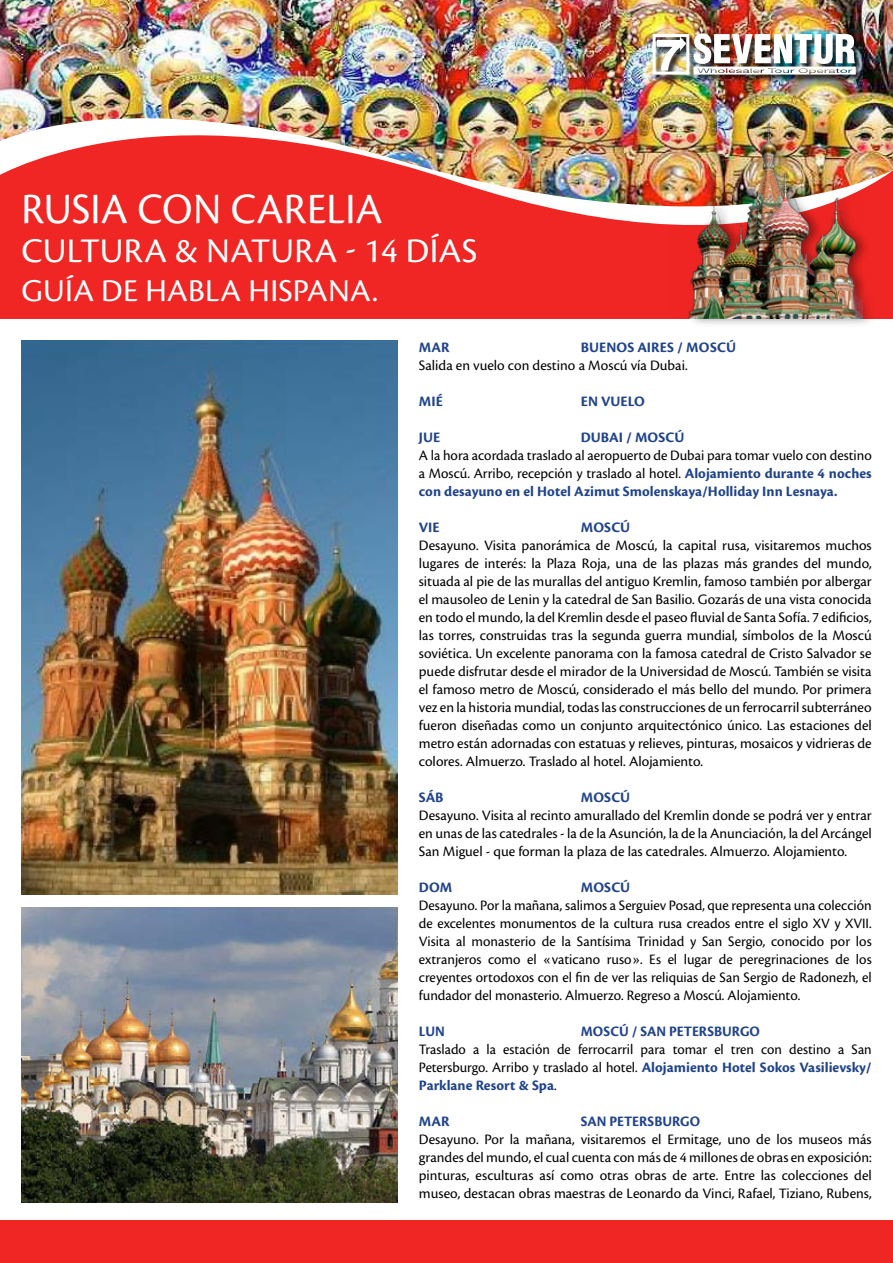
<style>
.page{position:relative;width:893px;height:1263px;background:#fff}
.page>*{position:absolute;margin:0;border:0;box-sizing:border-box;transform-origin:0 0}
.t1{font:45px "Cronos Pro";letter-spacing:.01em;color:#fff;scale:.95 1}
.t2{font:36px "Cronos Pro";letter-spacing:.01em;color:#fff}
.t3{font:33px "Cronos Pro";letter-spacing:.01em;color:#fff}
.t4{font:15px/18px "Cronos Pro";color:#000;text-align:justify}
.t5{font:700 15px "Cronos Pro";color:#20438b}
.s1{font-weight:700;color:#20438b}
</style>
<div class="page">
<div style="left:0;top:125px;width:893px;height:194px;background:#ef2623"></div>
<svg style="left:555px;top:209px;width:116px;height:16px;fill:#fff"></svg>
<img style="left:0;top:0;width:893px;height:209px">
<div style="left:0;top:1220px;width:893px;height:43px;background:#ef2623"></div>
<img style="left:21px;top:908px;width:377px;height:294px">
<img style="left:21px;top:340px;width:377px;height:554px">
<div style="left:653px;top:34px;width:211px;height:49px;background:#000;opacity:.77"></div>
<div style="left:653px;top:34px;width:36px;height:41px;border:3px solid #fff"></div>
<svg style="left:657px;top:37px;width:29px;height:33px"></svg>
<img style="left:694px;top:33px;width:162px;height:42px">
<div style="left:688px;top:115px;width:189px;height:212px;background:#000;opacity:.35"></div>
<img style="left:671px;top:118px;width:191px;height:201px">
<h1 class="t1" style="left:21px;top:183px;width:382px">RUSIA con careliA</h1>
<h2 class="t2" style="left:21px;top:230px;width:101px">cultura</h2>
<h2 class="t2" style="left:175px;top:230px;width:118px">&amp; natura</h2>
<h2 class="t2" style="left:345px;top:230px;width:134px">- 14 DÍAS</h2>
<h3 class="t3" style="left:21px;top:272px;width:358px">GUÍA DE HABLA HISPANA.</h3>
<p class="t5" style="left:419px;top:339px;width:32px">MAR</p>
<p class="t5" style="left:581px;top:339px;width:117px">BUENOS AIRES / mos</p>
<p class="t5" style="left:717px;top:339px;width:21px">cÚ</p>
<p class="t4" style="left:419px;top:356px;width:270px">Salida en vuelo con destino a Moscú vía Dubai.</p>
<p class="t5" style="left:419px;top:393px;width:26px">mi é</p>
<p class="t5" style="left:581px;top:393px;width:66px">EN VUELO</p>
<p class="t5" style="left:419px;top:429px;width:23px">JUE</p>
<p class="t5" style="left:581px;top:429px;width:105px">DUBAI / MOSCÚ</p>
<p class="t4" style="left:419px;top:446px;width:454px">A la hora acordada traslado al aeropuerto de Dubai para tomar vuelo con destino a Moscú. Arribo, recepción y traslado al hotel. <span class="s1">Alojamiento durante 4 noches con desayuno en el Hotel Azimut Smolenskaya/Holliday Inn Lesnaya.</span></p>
<p class="t5" style="left:419px;top:519px;width:22px">VIE</p>
<p class="t5" style="left:581px;top:519px;width:51px">MOSCÚ</p>
<p class="t4" style="left:419px;top:536px;width:454px">Desayuno. Visita panorámica de Moscú, la capital rusa, visitaremos muchos lugares de interés: la Plaza Roja, una de las plazas más grandes del mundo, situada al pie de las murallas del antiguo Kremlin, famoso también por albergar el mausoleo de Lenin y la catedral de San Basilio. Gozarás de una vista conocida en todo el mundo, la del Kremlin desde el paseo fluvial de Santa Sofía. 7 edificios, las torres, construidas tras la segunda guerra mundial, símbolos de la Moscú soviética. Un excelente panorama con la famosa catedral de Cristo Salvador se puede disfrutar desde el mirador de la Universidad de Moscú. También se visita el famoso metro de Moscú, considerado el más bello del mundo. Por primera vez en la historia mundial, todas las construcciones de un ferrocarril subterráneo fueron diseñadas como un conjunto arquitectónico único. Las estaciones del metro están adornadas con estatuas y relieves, pinturas, mosaicos y vidrieras de colores. Almuerzo. Traslado al hotel. Alojamiento.</p>
<p class="t5" style="left:419px;top:789px;width:26px">SÁB</p>
<p class="t5" style="left:581px;top:789px;width:51px">MOSCÚ</p>
<p class="t4" style="left:419px;top:806px;width:454px">Desayuno. Visita al recinto amurallado del Kremlin donde se podrá ver y entrar en unas de las catedrales - la de la Asunción, la de la Anunciación, la del Arcángel San Miguel - que forman la plaza de las catedrales. Almuerzo. Alojamiento.</p>
<p class="t5" style="left:419px;top:879px;width:35px">DOM</p>
<p class="t5" style="left:581px;top:879px;width:51px">MOSCÚ</p>
<p class="t4" style="left:419px;top:896px;width:454px">Desayuno. Por la mañana, salimos a Serguiev Posad, que representa una colección de excelentes monumentos de la cultura rusa creados entre el siglo XV y XVII.<br>Visita al monasterio de la Santísima Trinidad y San Sergio, conocido por los extranjeros como el «vaticano ruso». Es el lugar de peregrinaciones de los creyentes ortodoxos con el fin de ver las reliquias de San Sergio de Radonezh, el fundador del monasterio. Almuerzo. Regreso a Moscú. Alojamiento.</p>
<p class="t5" style="left:419px;top:1023px;width:28px">LUN</p>
<p class="t5" style="left:581px;top:1023px;width:180px">MOSCÚ / SAN PETERSBURGO</p>
<p class="t4" style="left:419px;top:1040px;width:454px">Traslado a la estación de ferrocarril para tomar el tren con destino a San Petersburgo. Arribo y traslado al hotel. <span class="s1">Alojamiento Hotel Sokos Vasilievsky/ Parklane Resort &amp; Spa</span>.</p>
<p class="t5" style="left:419px;top:1113px;width:32px">MAR</p>
<p class="t5" style="left:581px;top:1113px;width:121px">SAN PETERSBURGO</p>
<p class="t4" style="left:419px;top:1130px;width:454px">Desayuno. Por la mañana, visitaremos el Ermitage, uno de los museos más grandes del mundo, el cual cuenta con más de 4 millones de obras en exposición: pinturas, esculturas así como otras obras de arte. Entre las colecciones del museo, destacan obras maestras de Leonardo da Vinci, Rafael, Tiziano, Rubens,</p>
</div>
